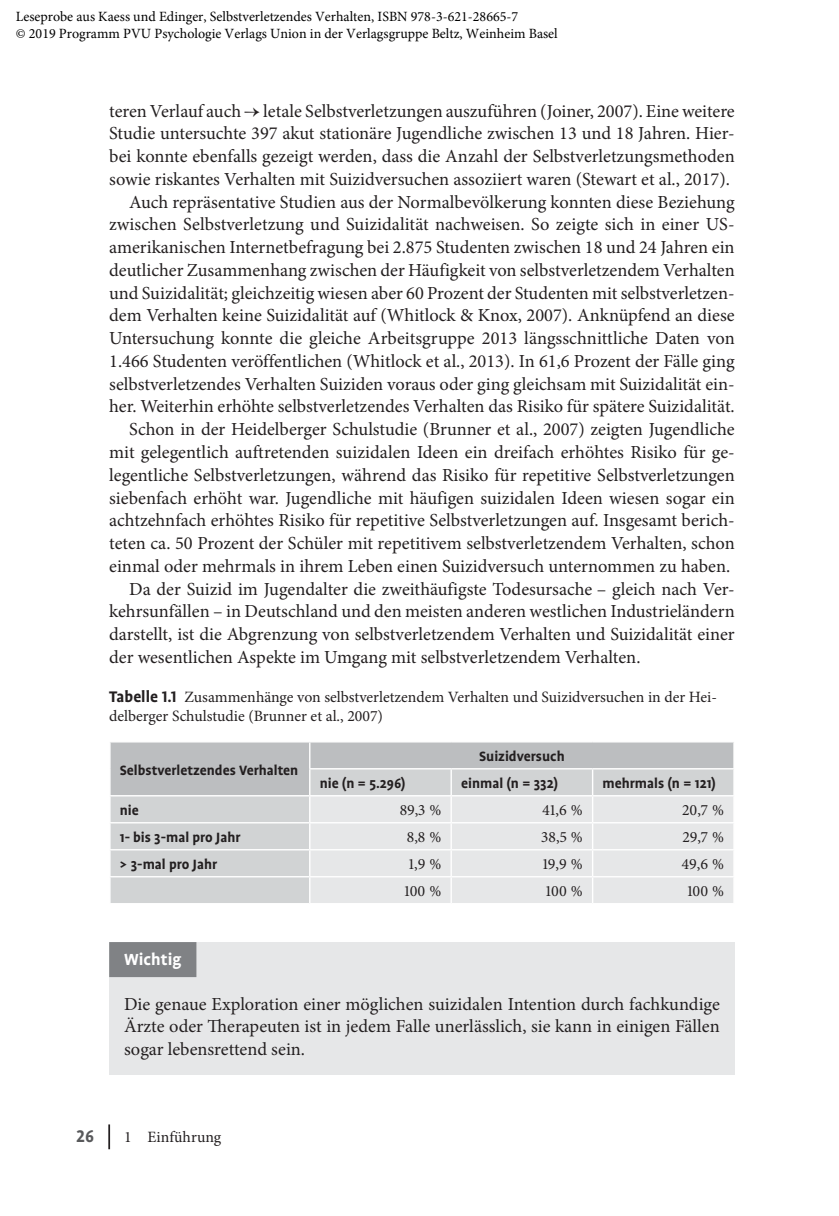
<style>
.page{position:relative;width:839px;height:1216px;background:#fff}
.page>*{position:absolute;margin:0;border:0;box-sizing:border-box;transform-origin:0 0}
.t1{font:700 19.25px "Profile OT";color:#58595b}
.t2{font:18.38px/22.8px "Minion Pro";color:#231f20;text-align:justify}
.t3{font:700 18.38px "Profile OT";color:#fff}
.t4{font:15.75px/19.2px "Minion Pro";color:#231f20}
.t5{font:700 15.4px "Profile OT";color:#231f20}
.t6{font:14px/16.8px "Minion Pro";color:#000}
.s1{font-family:"Profile OT";font-weight:700;font-size:17.5px}
</style>
<div class="page">
<hr style="left:108px;top:1124px;width:2px;height:25px;background:#231f20">
<div style="left:109px;top:942px;width:625px;height:38px;background:#e6e7e8"></div>
<div style="left:109px;top:942px;width:87px;height:35px;background:#808285"></div>
<div style="left:109px;top:981px;width:625px;height:93px;background:#e6e7e8"></div>
<svg style="left:110px;top:742px;width:624px;height:161px"></svg>
<hr style="left:310px;top:795px;width:141px;height:1px;background:#fff">
<hr style="left:451px;top:795px;width:141px;height:1px;background:#fff">
<hr style="left:592px;top:795px;width:142px;height:1px;background:#fff">
<p class="t6" style="left:16px;top:8px;width:543px">Leseprobe aus Kaess und Edinger, Selbstverletzendes Verhalten, ISBN 978-3-621-28665-7<br>© 2019 Programm PVU Psychologie Verlags Union in der Verlagsgruppe Beltz, Weinheim Basel</p>
<p class="t2" style="left:109px;top:99px;width:627px">teren Verlauf auch → letale Selbstverletzungen auszuführen (Joiner, 2007). Eine weitere</p>
<p class="t2" style="left:109px;top:122px;width:627px">Studie untersuchte 397 akut stationäre Jugendliche zwischen 13 und 18 Jahren. Hier-</p>
<p class="t2" style="left:109px;top:145px;width:627px">bei konnte ebenfalls gezeigt werden, dass die Anzahl der Selbstverletzungsmethoden</p>
<p class="t2" style="left:109px;top:168px;width:622px">sowie riskantes Verhalten mit Suizidversuchen assoziiert waren (Stewart et al., 2017).</p>
<p class="t2" style="left:129px;top:190px;width:607px">Auch repräsentative Studien aus der Normalbevölkerung konnten diese Beziehung</p>
<p class="t2" style="left:109px;top:213px;width:626px">zwischen Selbstverletzung und Suizidalität nachweisen. So zeigte sich in einer US-</p>
<p class="t2" style="left:109px;top:236px;width:626px">amerikanischen Internetbefragung bei 2.875 Studenten zwischen 18 und 24 Jahren ein</p>
<p class="t2" style="left:109px;top:259px;width:627px">deutlicher Zusammenhang zwischen der Häufigkeit von selbstverletzendem Verhalten</p>
<p class="t2" style="left:109px;top:281px;width:627px">und Suizidalität; gleichzeitig wiesen aber 60 Prozent der Studenten mit selbstverletzen-</p>
<p class="t2" style="left:109px;top:304px;width:627px">dem Verhalten keine Suizidalität auf (Whitlock &amp; Knox, 2007). Anknüpfend an diese</p>
<p class="t2" style="left:109px;top:327px;width:627px">Untersuchung konnte die gleiche Arbeitsgruppe 2013 längsschnittliche Daten von</p>
<p class="t2" style="left:109px;top:350px;width:626px">1.466 Studenten veröffentlichen (Whitlock et al., 2013). In 61,6 Prozent der Fälle ging</p>
<p class="t2" style="left:109px;top:372px;width:627px">selbstverletzendes Verhalten Suiziden voraus oder ging gleichsam mit Suizidalität ein-</p>
<p class="t2" style="left:109px;top:395px;width:627px">her. Weiterhin erhöhte selbstverletzendes Verhalten das Risiko für spätere Suizidalität.</p>
<p class="t2" style="left:129px;top:418px;width:607px">Schon in der Heidelberger Schulstudie (Brunner et al., 2007) zeigten Jugendliche</p>
<p class="t2" style="left:109px;top:441px;width:627px">mit gelegentlich auftretenden suizidalen Ideen ein dreifach erhöhtes Risiko für ge-</p>
<p class="t2" style="left:109px;top:463px;width:627px">legentliche Selbstverletzungen, während das Risiko für repetitive Selbstverletzungen</p>
<p class="t2" style="left:109px;top:486px;width:627px">siebenfach erhöht war. Jugendliche mit häufigen suizidalen Ideen wiesen sogar ein</p>
<p class="t2" style="left:109px;top:509px;width:627px">achtzehnfach erhöhtes Risiko für repetitive Selbstverletzungen auf. Insgesamt berich-</p>
<p class="t2" style="left:109px;top:532px;width:627px">teten ca. 50 Prozent der Schüler mit repetitivem selbstverletzendem Verhalten, schon</p>
<p class="t2" style="left:109px;top:554px;width:622px">einmal oder mehrmals in ihrem Leben einen Suizidversuch unternommen zu haben.</p>
<p class="t2" style="left:129px;top:577px;width:607px">Da der Suizid im Jugendalter die zweithäufigste Todesursache – gleich nach Ver-</p>
<p class="t2" style="left:109px;top:600px;width:627px">kehrsunfällen – in Deutschland und den meisten anderen westlichen Industrieländern</p>
<p class="t2" style="left:109px;top:623px;width:627px">darstellt, ist die Abgrenzung von selbstverletzendem Verhalten und Suizidalität einer</p>
<p class="t2" style="left:109px;top:645px;width:532px">der wesentlichen Aspekte im Umgang mit selbstverletzendem Verhalten.</p>
<p class="t4" style="left:109px;top:687px;width:609px"><span class="s1">Tabelle 1.1</span> Zusammenhänge von selbstverletzendem Verhalten und Suizidversuchen in der Hei&shy;delberger Schulstudie (Brunner et al., 2007)</p>
<p class="t5" style="left:120px;top:761px;width:180px">Selbstverletzendes Verhalten</p>
<p class="t5" style="left:479px;top:748px;width:87px">Suizidversuch</p>
<p class="t5" style="left:319px;top:775px;width:87px">nie (n = 5.296)</p>
<p class="t5" style="left:461px;top:775px;width:98px">einmal (n = 332)</p>
<p class="t5" style="left:602px;top:775px;width:115px">mehrmals (n = 121)</p>
<p class="t5" style="left:120px;top:802px;width:21px">nie</p>
<p class="t4" style="left:399px;top:800px;width:43px">89,3 %</p>
<p class="t4" style="left:542px;top:800px;width:42px">41,6 %</p>
<p class="t4" style="left:682px;top:800px;width:43px">20,7 %</p>
<p class="t5" style="left:120px;top:829px;width:122px">1- bis 3-mal pro Jahr</p>
<p class="t4" style="left:407px;top:827px;width:36px">8,8 %</p>
<p class="t4" style="left:541px;top:827px;width:43px">38,5 %</p>
<p class="t4" style="left:682px;top:827px;width:43px">29,7 %</p>
<p class="t5" style="left:120px;top:856px;width:99px">&gt; 3-mal pro Jahr</p>
<p class="t4" style="left:408px;top:854px;width:34px">1,9 %</p>
<p class="t4" style="left:542px;top:854px;width:41px">19,9 %</p>
<p class="t4" style="left:681px;top:854px;width:44px">49,6 %</p>
<p class="t4" style="left:404px;top:881px;width:38px">100 %</p>
<p class="t4" style="left:545px;top:881px;width:38px">100 %</p>
<p class="t4" style="left:687px;top:881px;width:38px">100 %</p>
<p class="t3" style="left:124px;top:949px;width:59px">Wichtig</p>
<p class="t2" style="left:124px;top:992px;width:597px">Die genaue Exploration einer möglichen suizidalen Intention durch fachkundige Ärzte oder Therapeuten ist in jedem Falle unerlässlich, sie kann in einigen Fällen sogar lebensrettend sein.</p>
<p class="t1" style="left:76px;top:1125px;width:19px">26</p>
<p class="t4" style="left:124px;top:1127px;width:98px">1 Einführung</p>
</div>
